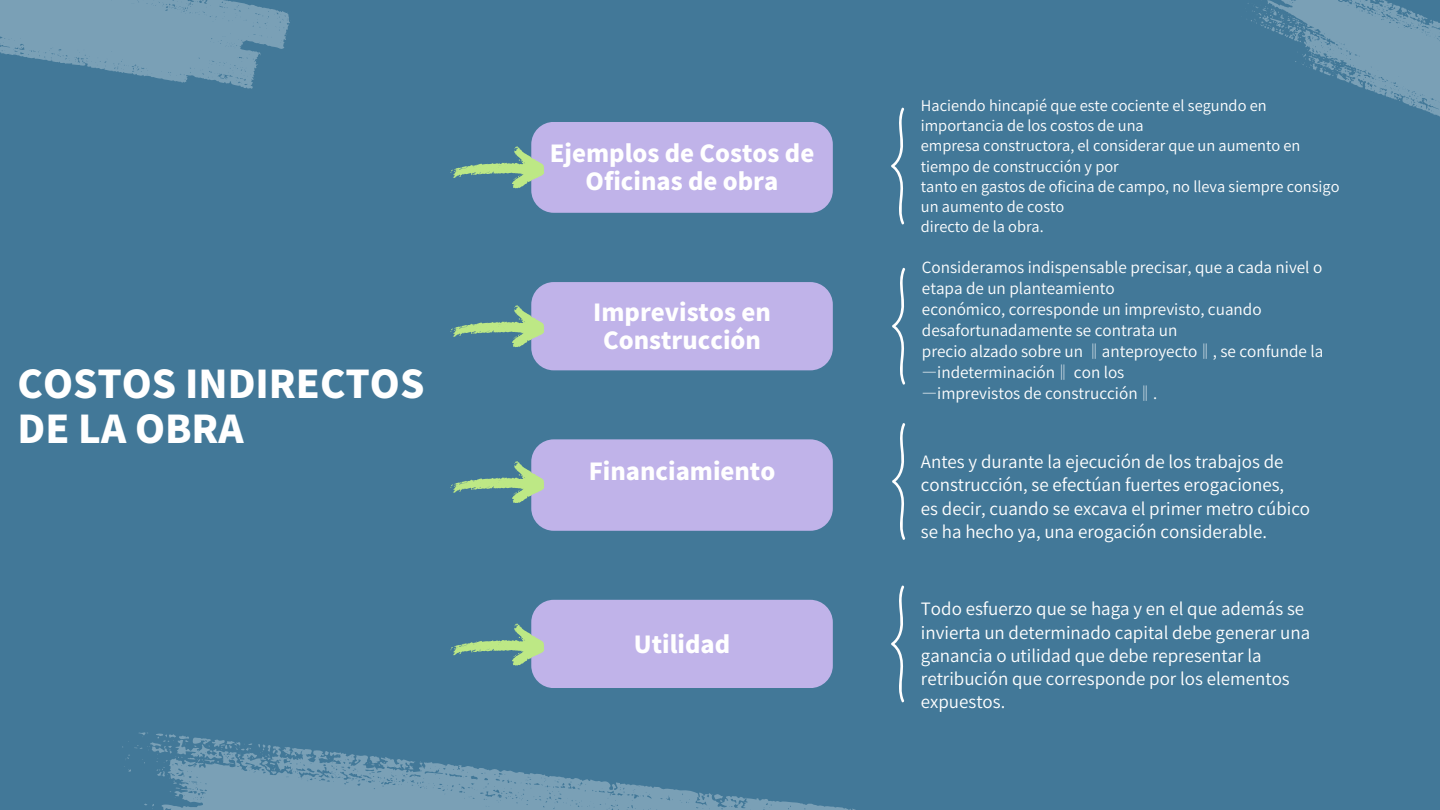
<style>
.page{position:relative;width:1440px;height:810px;background:#427898}
.page>*{position:absolute;margin:0;border:0;box-sizing:border-box;transform-origin:0 0}
.t1{font:800 38.2px/45.9px "Source Han Sans KR";color:#fff}
.t2{font:800 23.5px/27.8px "Source Han Sans KR";color:#fff;text-align:center}
.t3{font:17px/23.2px "Source Han Sans JP";color:#fff}
.t4{font:15.4px/21px "Source Han Sans JP";color:#fff}
.t5{font:14.7px/20.1px "Source Han Sans JP";color:#fff}
</style>
<div class="page">
<svg style="left:1248px;top:0;width:192px;height:117px"></svg>
<svg style="left:122px;top:732px;width:734px;height:78px"></svg>
<svg style="left:0;top:0;width:290px;height:89px"></svg>
<div style="left:531px;top:122px;width:302px;height:91px;background:#c0b3e9;border-radius:22px"></div>
<div style="left:531px;top:282px;width:302px;height:88px;background:#c0b3e9;border-radius:22px"></div>
<div style="left:531px;top:439px;width:302px;height:92px;background:#c0b3e9;border-radius:23px"></div>
<div style="left:531px;top:600px;width:302px;height:88px;background:#c0b3e9;border-radius:22px"></div>
<svg style="left:891px;top:107px;width:13px;height:118px"></svg>
<svg style="left:892px;top:267px;width:14px;height:118px"></svg>
<svg style="left:892px;top:423px;width:14px;height:117px"></svg>
<svg style="left:891px;top:585px;width:13px;height:118px"></svg>
<svg style="left:450px;top:146px;width:95px;height:42px"></svg>
<svg style="left:450px;top:305px;width:95px;height:42px"></svg>
<svg style="left:450px;top:461px;width:95px;height:42px"></svg>
<svg style="left:450px;top:623px;width:95px;height:42px"></svg>
<p class="t1" style="left:18px;top:359px;width:408px">COSTOS INDIRECTOS<br>DE LA OBRA</p>
<p class="t2" style="left:550px;top:138px;width:266px">Ejemplos de Costos de<br>Oficinas de obra</p>
<h2 class="t2" style="left:593px;top:297px;width:179px">Imprevistos en<br>Construcción</h2>
<p class="t2" style="left:589px;top:456px;width:188px">Financiamiento</p>
<p class="t2" style="left:634px;top:629px;width:98px">Utilidad</p>
<p class="t5" style="left:921px;top:95px;width:347px">Haciendo hincapié que este cociente el segundo en importancia de los costos de una</p>
<p class="t5" style="left:921px;top:135px;width:381px">empresa constructora, el considerar que un aumento en tiempo de construcción y por</p>
<p class="t5" style="left:921px;top:175px;width:420px">tanto en gastos de oficina de campo, no lleva siempre consigo un aumento de costo</p>
<p class="t5" style="left:921px;top:216px;width:124px">directo de la obra.</p>
<h1 class="t4" style="left:922px;top:256px;width:403px">Consideramos indispensable precisar, que a cada nivel o etapa de un planteamiento<br>económico, corresponde un imprevisto, cuando desafortunadamente se contrata un<br>precio alzado sobre un ‖anteproyecto‖, se confunde la ―indeterminación‖ con los<br>―imprevistos de construcción‖.</h1>
<h2 class="t3" style="left:921px;top:449px;width:391px">Antes y durante la ejecución de los trabajos de construcción, se efectúan fuertes erogaciones,<br>es decir, cuando se excava el primer metro cúbico se ha hecho ya, una erogación considerable.</h2>
<p class="t3" style="left:921px;top:597px;width:391px">Todo esfuerzo que se haga y en el que además se invierta un determinado capital debe generar una ganancia o utilidad que debe representar la retribución que corresponde por los elementos expuestos.</p>
</div>
